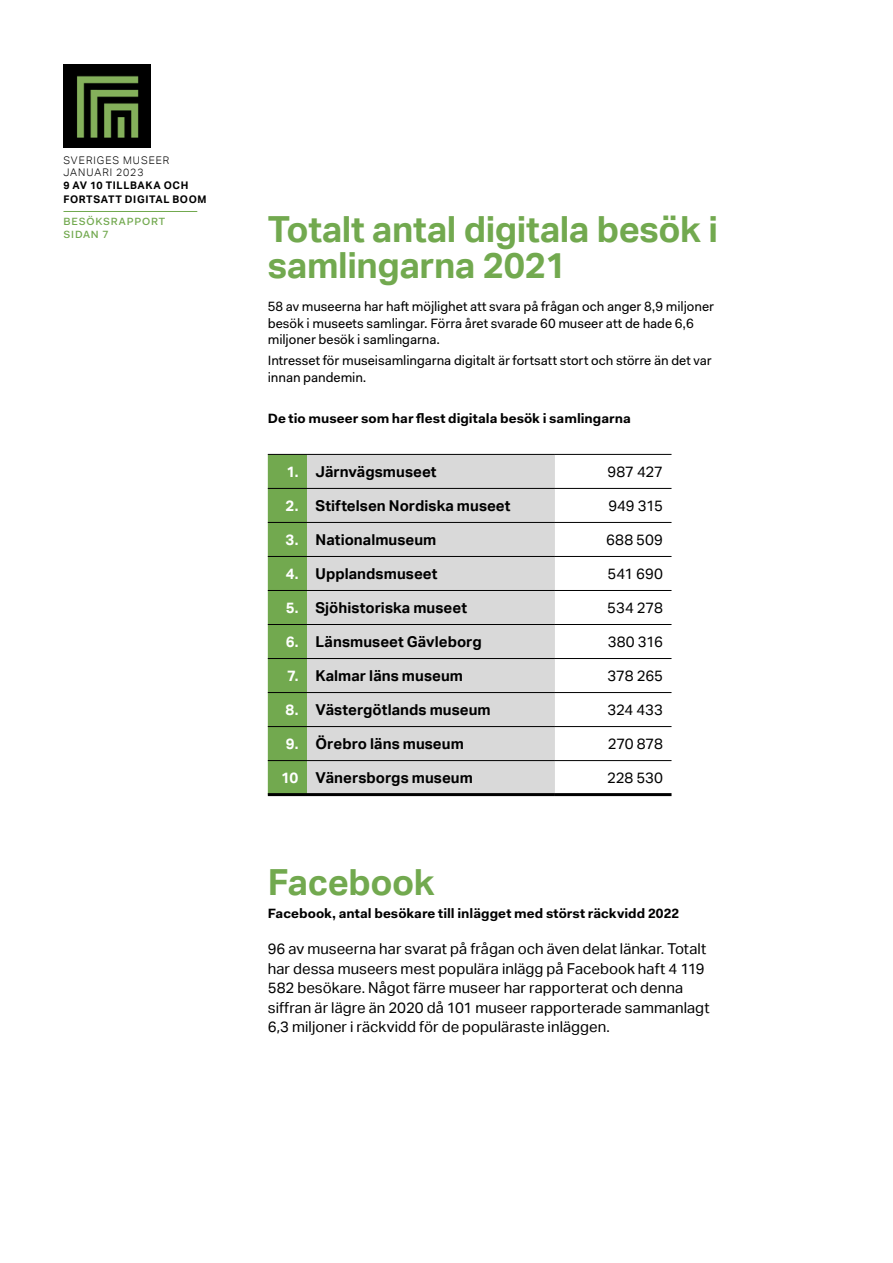
<style>
.page{position:relative;width:893px;height:1263px;background:#fff}
.page>*{position:absolute;margin:0;border:0;box-sizing:border-box;transform-origin:0 0}
.Mindre_rubrik_rappor{font:700 36px/36px "Aktiv Grotesk";letter-spacing:-.01em;color:#72a94f}
.Brödtext_punkter{font:15px/19.5px "Aktiv Grotesk";color:#000}
.Brödtext_rapport{font:700 15px "Aktiv Grotesk";letter-spacing:.005em;color:#000}
.Brödtext_rapport-2{font:15px "Aktiv Grotesk";letter-spacing:-.01em;color:#000}
.Brödtext_rapport-3{font:700 15px "Aktiv Grotesk";color:#fff}
.Boverket_ny{font:13.5px/16.5px "Fakt Pro";letter-spacing:-.005em;color:#000}
.Mindre_rubrik_rappor-2{font:700 13.5px "Fakt Pro";color:#000}
.Boverket_ny-2{font:700 13.5px "Fakt Pro";color:#000}
.t1{font:700 10.5px/13.5px "Aktiv Grotesk";letter-spacing:.055em;color:#000}
.t2{font:300 10.5px/12px "Aktiv Grotesk";letter-spacing:.095em;color:#000}
.t3{font:500 10.5px/13.5px "Fakt Pro";letter-spacing:.08em;color:#72a94f}
</style>
<div class="page">
<hr style="left:63px;top:211px;width:134px;height:1px;background:#72a94f">
<img style="left:64px;top:65px;width:87px;height:83px">
<div style="left:268px;top:455px;width:39px;height:338px;background:#72a94f"></div>
<div style="left:307px;top:455px;width:248px;height:338px;background:#d9d9d9"></div>
<svg style="left:555px;top:487px;width:116px;height:275px"></svg>
<hr style="left:268px;top:793px;width:39px;height:3px;background:#000">
<hr style="left:307px;top:793px;width:248px;height:3px;background:#000">
<hr style="left:555px;top:793px;width:116px;height:3px;background:#000">
<hr style="left:268px;top:454px;width:39px;height:1px;background:#000">
<hr style="left:307px;top:454px;width:248px;height:1px;background:#000">
<hr style="left:555px;top:454px;width:116px;height:1px;background:#000">
<hr style="left:268px;top:488px;width:39px;height:1px;background:#000">
<hr style="left:307px;top:488px;width:248px;height:1px;background:#000">
<hr style="left:555px;top:488px;width:116px;height:1px;background:#000">
<hr style="left:268px;top:522px;width:39px;height:1px;background:#000">
<hr style="left:307px;top:522px;width:248px;height:1px;background:#000">
<hr style="left:555px;top:522px;width:116px;height:1px;background:#000">
<hr style="left:268px;top:556px;width:39px;height:1px;background:#000">
<hr style="left:307px;top:556px;width:248px;height:1px;background:#000">
<hr style="left:555px;top:556px;width:116px;height:1px;background:#000">
<hr style="left:268px;top:590px;width:39px;height:1px;background:#000">
<hr style="left:307px;top:590px;width:248px;height:1px;background:#000">
<hr style="left:555px;top:590px;width:116px;height:1px;background:#000">
<hr style="left:268px;top:624px;width:39px;height:1px;background:#000">
<hr style="left:307px;top:624px;width:248px;height:1px;background:#000">
<hr style="left:555px;top:624px;width:116px;height:1px;background:#000">
<hr style="left:268px;top:658px;width:39px;height:1px;background:#000">
<hr style="left:307px;top:658px;width:248px;height:1px;background:#000">
<hr style="left:555px;top:658px;width:116px;height:1px;background:#000">
<hr style="left:268px;top:692px;width:39px;height:1px;background:#000">
<hr style="left:307px;top:692px;width:248px;height:1px;background:#000">
<hr style="left:555px;top:692px;width:116px;height:1px;background:#000">
<hr style="left:268px;top:726px;width:39px;height:1px;background:#000">
<hr style="left:307px;top:726px;width:248px;height:1px;background:#000">
<hr style="left:555px;top:726px;width:116px;height:1px;background:#000">
<hr style="left:268px;top:760px;width:39px;height:1px;background:#000">
<hr style="left:307px;top:760px;width:248px;height:1px;background:#000">
<hr style="left:555px;top:760px;width:116px;height:1px;background:#000">
<p class="t2" style="left:63px;top:154px;width:108px">SVERIGES MUSEER<br>JANUARI 2023</p>
<p class="t1" style="left:63px;top:179px;width:145px">9 AV 10 TILLBAKA OCH<br>FORTSATT DIGITAL BOOM</p>
<p class="t3" style="left:63px;top:214px;width:103px">BESÖKSRAPPORT<br>SIDAN 7</p>
<p class="Mindre_rubrik_rappor" style="left:268px;top:211px;width:452px">Totalt antal digitala besök i samlingarna 2021</p>
<p class="Boverket_ny" style="left:268px;top:298px;width:448px">58 av museerna har haft möjlighet att svara på frågan och anger 8,9 miljoner besök i museets samlingar. Förra året svarade 60 museer att de hade 6,6 miljoner besök i samlingarna.</p>
<p class="Boverket_ny" style="left:268px;top:352px;width:445px">Intresset för museisamlingarna digitalt är fortsatt stort och större än det var innan pandemin.</p>
<p class="Boverket_ny-2" style="left:268px;top:409px;width:365px">De tio museer som har flest digitala besök i samlingarna</p>
<p class="Brödtext_rapport-3" style="left:286px;top:463px;width:14px">1.</p>
<p class="Brödtext_rapport" style="left:315px;top:463px;width:123px">Järnvägsmuseet</p>
<p class="Brödtext_rapport-2" style="left:608px;top:463px;width:57px">987 427</p>
<p class="Brödtext_rapport-3" style="left:286px;top:497px;width:14px">2.</p>
<p class="Brödtext_rapport" style="left:315px;top:497px;width:197px">Stiftelsen Nordiska museet</p>
<p class="Brödtext_rapport-2" style="left:608px;top:497px;width:56px">949 315</p>
<p class="Brödtext_rapport-3" style="left:286px;top:531px;width:14px">3.</p>
<p class="Brödtext_rapport" style="left:315px;top:531px;width:122px">Nationalmuseum</p>
<p class="Brödtext_rapport-2" style="left:606px;top:531px;width:58px">688 509</p>
<p class="Brödtext_rapport-3" style="left:286px;top:565px;width:14px">4.</p>
<p class="Brödtext_rapport" style="left:315px;top:565px;width:123px">Upplandsmuseet</p>
<p class="Brödtext_rapport-2" style="left:608px;top:565px;width:57px">541 690</p>
<p class="Brödtext_rapport-3" style="left:286px;top:599px;width:14px">5.</p>
<p class="Brödtext_rapport" style="left:315px;top:599px;width:153px">Sjöhistoriska museet</p>
<p class="Brödtext_rapport-2" style="left:607px;top:599px;width:57px">534 278</p>
<p class="Brödtext_rapport-3" style="left:286px;top:633px;width:14px">6.</p>
<p class="Brödtext_rapport" style="left:315px;top:633px;width:168px">Länsmuseet Gävleborg</p>
<p class="Brödtext_rapport-2" style="left:608px;top:633px;width:57px">380 316</p>
<p class="Brödtext_rapport-3" style="left:287px;top:667px;width:13px">7.</p>
<p class="Brödtext_rapport" style="left:315px;top:667px;width:149px">Kalmar läns museum</p>
<p class="Brödtext_rapport-2" style="left:608px;top:667px;width:57px">378 265</p>
<p class="Brödtext_rapport-3" style="left:286px;top:701px;width:14px">8.</p>
<p class="Brödtext_rapport" style="left:315px;top:701px;width:177px">Västergötlands museum</p>
<p class="Brödtext_rapport-2" style="left:607px;top:701px;width:57px">324 433</p>
<p class="Brödtext_rapport-3" style="left:286px;top:735px;width:14px">9.</p>
<p class="Brödtext_rapport" style="left:315px;top:735px;width:150px">Örebro läns museum</p>
<p class="Brödtext_rapport-2" style="left:608px;top:735px;width:57px">270 878</p>
<p class="Brödtext_rapport-3" style="left:281px;top:769px;width:19px">10</p>
<p class="Brödtext_rapport" style="left:315px;top:769px;width:159px">Vänersborgs museum</p>
<p class="Brödtext_rapport-2" style="left:607px;top:769px;width:58px">228 530</p>
<p class="Mindre_rubrik_rappor" style="left:268px;top:864px;width:168px">Facebook</p>
<p class="Mindre_rubrik_rappor-2" style="left:268px;top:904px;width:413px">Facebook, antal besökare till inlägget med störst räckvidd 2022</p>
<p class="Brödtext_punkter" style="left:268px;top:939px;width:443px">96 av museerna har svarat på frågan och även delat länkar. Totalt har dessa museers mest populära inlägg på Facebook haft 4 119<br>582 besökare. Något färre museer har rapporterat och denna siffran är lägre än 2020 då 101 museer rapporterade sammanlagt 6,3 miljoner i räckvidd för de populäraste inläggen.</p>
</div>
